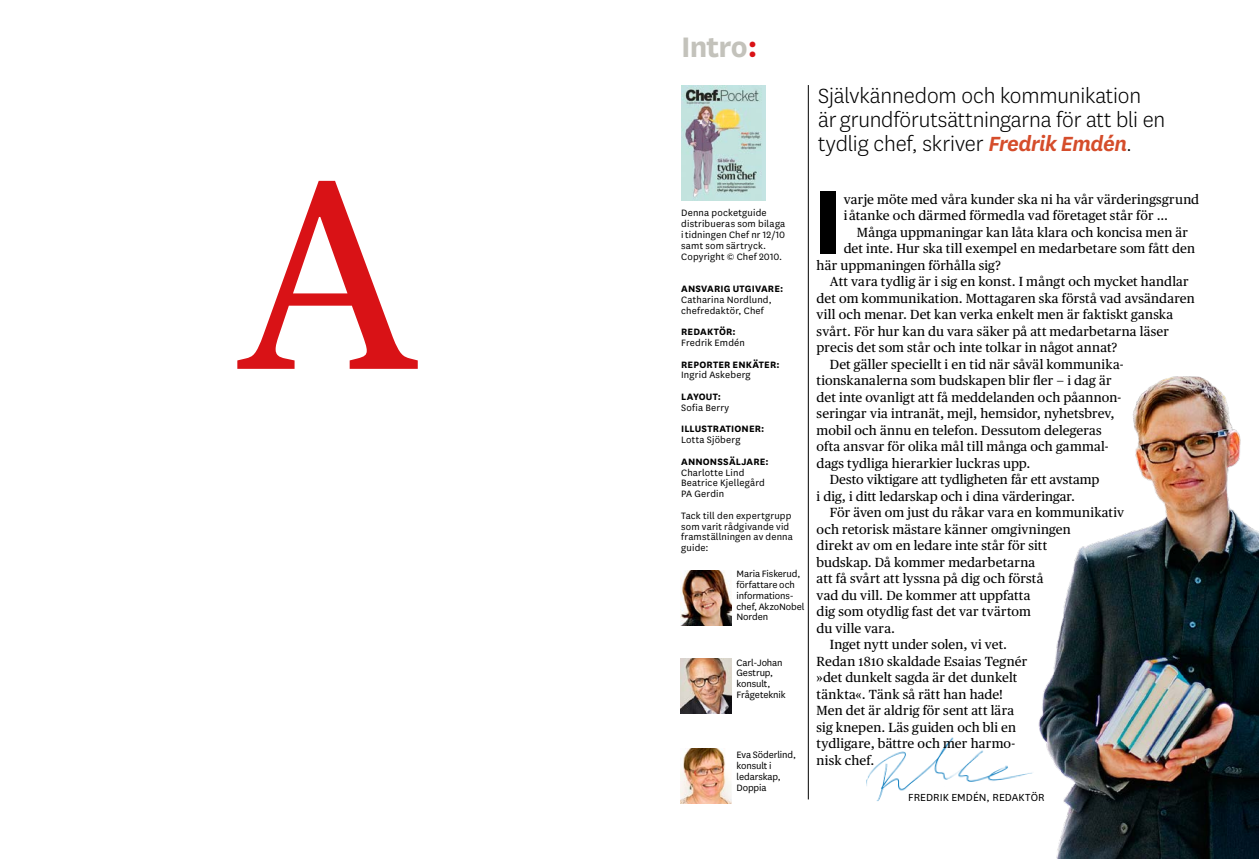
<style>
.page{position:relative;width:1259px;height:859px;background:#fff}
.page>*{position:absolute;margin:0;border:0;box-sizing:border-box;transform-origin:0 0}
.t1{font:271.2px "Publico Text Sv";color:#d91216}
.t2{font:800 105.75px "National";color:#000}
.t3{font:700 33px "National";color:#c3c2bb}
.t4{font:300 24px/24px "National";letter-spacing:-.01em;color:#000}
.t5{font:13.2px/16.5px "Publico Text Sv";letter-spacing:.01em;color:#000}
.t6{font:12px "National";letter-spacing:.005em;color:#000}
.t7{font:10.8px/10.8px "National";letter-spacing:.015em;color:#000}
.t8{font:10.8px/10.8px "National";letter-spacing:-.01em;color:#000}
.t9{font:700 10.8px "National";letter-spacing:.015em;color:#000}
.s1{color:#d91216}
.s2{font-weight:600;font-style:italic;color:#d54d2b}
</style>
<div class="page">
<img style="left:866px;top:754px;width:28px;height:47px">
<hr style="left:808px;top:85px;width:1px;height:714px;background:#000">
<img style="left:680px;top:658px;width:51px;height:56px">
<img style="left:680px;top:748px;width:51px;height:56px">
<img style="left:680px;top:570px;width:51px;height:56px">
<img style="left:681px;top:85px;width:85px;height:116px">
<img style="left:894px;top:376px;width:365px;height:483px">
<h1 class="t1" style="left:237px;top:70px;width:182px">A</h1>
<h3 class="t3" style="left:681px;top:23px;width:78px">INTRO<span class="s1">:</span></h3>
<h3 class="t4" style="left:818px;top:83px;width:349px">Självkännedom och kommunikation är grundförutsättningarna för att bli en tydlig chef, skriver <span class="s2">Fredrik Emdén</span>.</h3>
<p class="t7" style="left:681px;top:207px;width:106px">Denna pocketguide distribueras som bilaga i tidningen Chef nr 12/10 samt som särtryck.<br>Copyright © Chef 2010.</p>
<p class="t9" style="left:681px;top:281px;width:104px">ANSVARIG UTGIVARE:</p>
<p class="t7" style="left:681px;top:294px;width:92px">Catharina Nordlund, chefredaktör, Chef</p>
<p class="t9" style="left:681px;top:324px;width:56px">RE DAKTÖR:</p>
<p class="t7" style="left:681px;top:337px;width:65px">Fredrik Emdén</p>
<p class="t9" style="left:681px;top:357px;width:100px">REPORTER ENKÄTER:</p>
<p class="t7" style="left:681px;top:369px;width:71px">Ingrid Askeberg</p>
<p class="t9" style="left:681px;top:389px;width:41px">LAYOUT:</p>
<p class="t7" style="left:681px;top:402px;width:50px">Sofia Berry</p>
<p class="t9" style="left:681px;top:421px;width:85px">ILLUSTRATIONER:</p>
<p class="t7" style="left:681px;top:434px;width:61px">Lotta Sjöberg</p>
<p class="t9" style="left:681px;top:454px;width:15px">ANNONSSÄ</p>
<p class="t9" style="left:736px;top:454px;width:34px">LJARE :</p>
<p class="t7" style="left:681px;top:466px;width:85px">Charlotte Lind<br>Beatrice Kjellegård<br>PA Gerdin</p>
<p class="t7" style="left:681px;top:510px;width:113px">Tack till den expertgrupp som varit rådgivande vid framställningen av denna guide:</p>
<p class="t8" style="left:736px;top:568px;width:70px">Maria Fiskerud, författare och informations&shy;chef, AkzoNobel<br>Norden</p>
<p class="t8" style="left:736px;top:656px;width:51px">Carl-Johan<br>Gestrup, konsult,<br>Frågeteknik</p>
<p class="t8" style="left:736px;top:749px;width:61px">Eva Söderlind, konsult i ledarskap,<br>Doppia</p>
<h2 class="t2" style="left:812px;top:144px;width:33px">I</h2>
<p class="t5" style="left:843px;top:190px;width:357px">varje möte med våra kunder ska ni ha vår värderingsgrund i åtanke och därmed förmedla vad företaget står för …</p>
<p class="t5" style="left:857px;top:223px;width:333px">Många uppmaningar kan låta klara och koncisa men är</p>
<p class="t5" style="left:843px;top:240px;width:353px">det inte. Hur ska till exempel en medarbetare som fått den</p>
<p class="t5" style="left:816px;top:256px;width:186px">här uppmaningen förhålla sig?</p>
<p class="t5" style="left:830px;top:273px;width:360px">Att vara tydlig är i sig en konst. I mångt och mycket handlar</p>
<p class="t5" style="left:816px;top:289px;width:380px">det om kommunikation. Mottagaren ska förstå vad avsändaren</p>
<p class="t5" style="left:816px;top:306px;width:358px">vill och menar. Det kan verka enkelt men är faktiskt ganska</p>
<p class="t5" style="left:816px;top:322px;width:354px">svårt. För hur kan du vara säker på att medarbetarna läser</p>
<p class="t5" style="left:816px;top:339px;width:302px">precis det som står och inte tolkar in något annat?</p>
<p class="t5" style="left:830px;top:355px;width:295px">Det gäller speciellt i en tid när såväl kommunika-</p>
<p class="t5" style="left:816px;top:372px;width:296px">tionskanalerna som budskapen blir fler – i dag är</p>
<p class="t5" style="left:816px;top:388px;width:306px">det inte ovanligt att få meddelanden och påannon-</p>
<p class="t5" style="left:816px;top:405px;width:299px">seringar via intranät, mejl, hemsidor, nyhetsbrev,</p>
<p class="t5" style="left:816px;top:421px;width:286px">mobil och ännu en telefon. Dessutom delegeras</p>
<p class="t5" style="left:816px;top:438px;width:293px">ofta ansvar för olika mål till många och gammal-</p>
<p class="t5" style="left:816px;top:454px;width:215px">dags tydliga hierarkier luckras upp.</p>
<p class="t5" style="left:830px;top:471px;width:271px">Desto viktigare att tydligheten får ett avstamp</p>
<p class="t5" style="left:816px;top:487px;width:260px">i dig, i ditt ledarskap och i dina värderingar.</p>
<p class="t5" style="left:830px;top:504px;width:296px">För även om just du råkar vara en kommunikativ</p>
<p class="t5" style="left:816px;top:520px;width:256px">och retorisk mästare känner omgivningen</p>
<p class="t5" style="left:816px;top:537px;width:232px">direkt av om en ledare inte står för sitt</p>
<p class="t5" style="left:816px;top:553px;width:220px">budskap. Då kommer medarbetarna</p>
<p class="t5" style="left:816px;top:570px;width:228px">att få svårt att lyssna på dig och förstå</p>
<p class="t5" style="left:816px;top:586px;width:215px">vad du vill. De kommer att uppfatta</p>
<p class="t5" style="left:816px;top:603px;width:216px">dig som otydlig fast det var tvärtom</p>
<p class="t5" style="left:816px;top:619px;width:80px">du ville vara.</p>
<p class="t5" style="left:830px;top:636px;width:179px">Inget nytt under solen, vi vet.</p>
<p class="t5" style="left:816px;top:652px;width:212px">Redan 1810 skaldade Esaias Tegnér</p>
<p class="t5" style="left:816px;top:669px;width:202px">»det dunkelt sagda är det dunkelt</p>
<p class="t5" style="left:816px;top:685px;width:188px">tänkta«. Tänk så rätt han hade!</p>
<p class="t5" style="left:816px;top:702px;width:199px">Men det är aldrig för sent att lära</p>
<p class="t5" style="left:816px;top:718px;width:201px">sig knepen. Läs guiden och bli en</p>
<p class="t5" style="left:816px;top:735px;width:200px">tydligare, bättre och mer harmo-</p>
<p class="t5" style="left:816px;top:751px;width:59px">nisk chef.</p>
<p class="t6" style="left:908px;top:789px;width:98px">fredrik emdén, redakt</p>
<p class="t6" style="left:1030px;top:789px;width:15px">ör</p>
</div>
